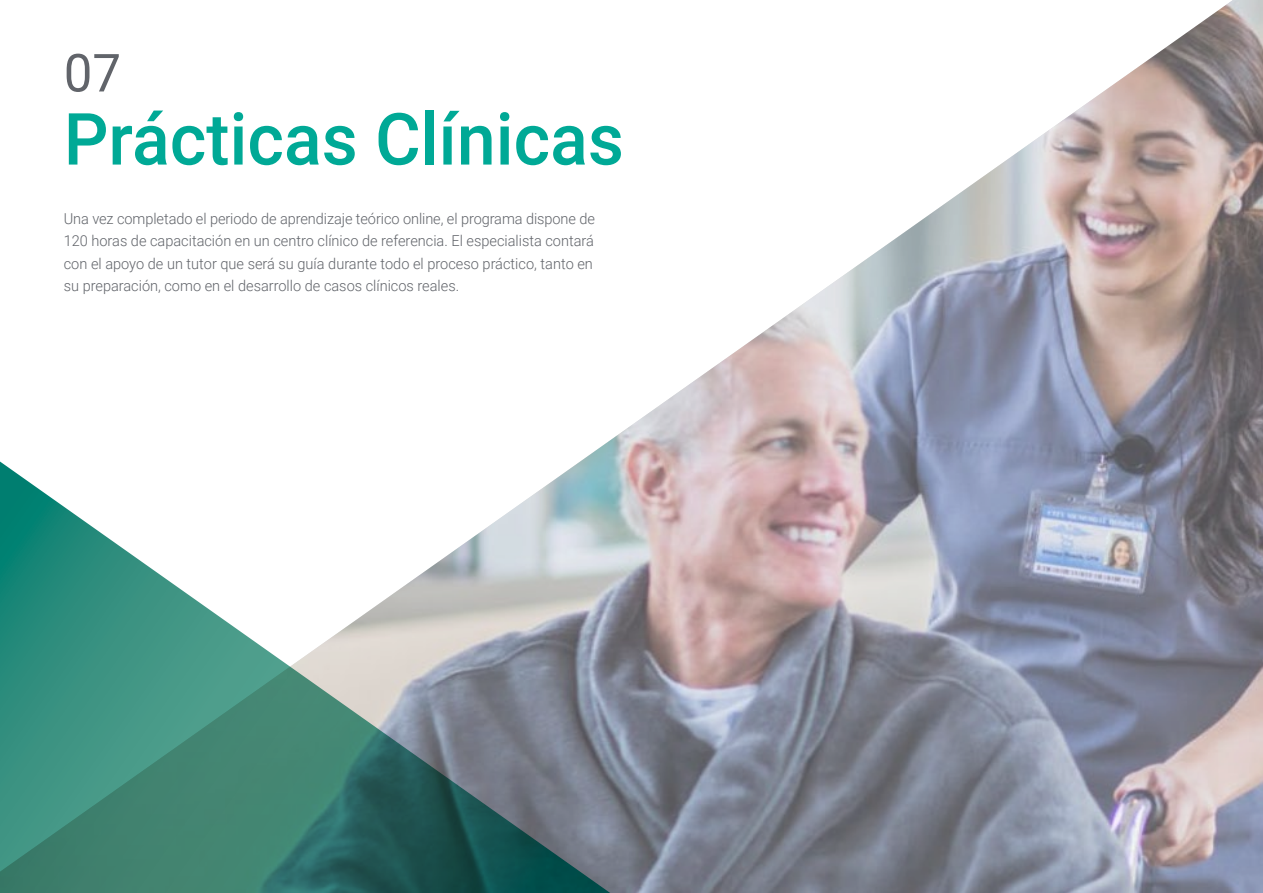
<style>
.page{position:relative;width:1263px;height:893px;background:#fff}
.page>*{position:absolute;margin:0;border:0;box-sizing:border-box;transform-origin:0 0}
.t1{font:500 72px "Roboto";color:#00a996}
.t2{font:52.5px "Roboto";color:#61646a}
.t3{font:300 15px/22.5px "Roboto";color:#61646a}
</style>
<div class="page">
<img style="left:602px;top:0;width:661px;height:893px">
<svg style="left:0;top:446px;width:640px;height:447px"></svg>
<h2 class="t2" style="left:64px;top:36px;width:59px">07</h2>
<h1 class="t1" style="left:64px;top:89px;width:562px">Prácticas Clínicas</h1>
<p class="t3" style="left:64px;top:207px;width:533px">Una vez completado el periodo de aprendizaje teórico online, el programa dispone de 120 horas de capacitación en un centro clínico de referencia. El especialista contará con el apoyo de un tutor que será su guía durante todo el proceso práctico, tanto en su preparación, como en el desarrollo de casos clínicos reales.</p>
</div>
